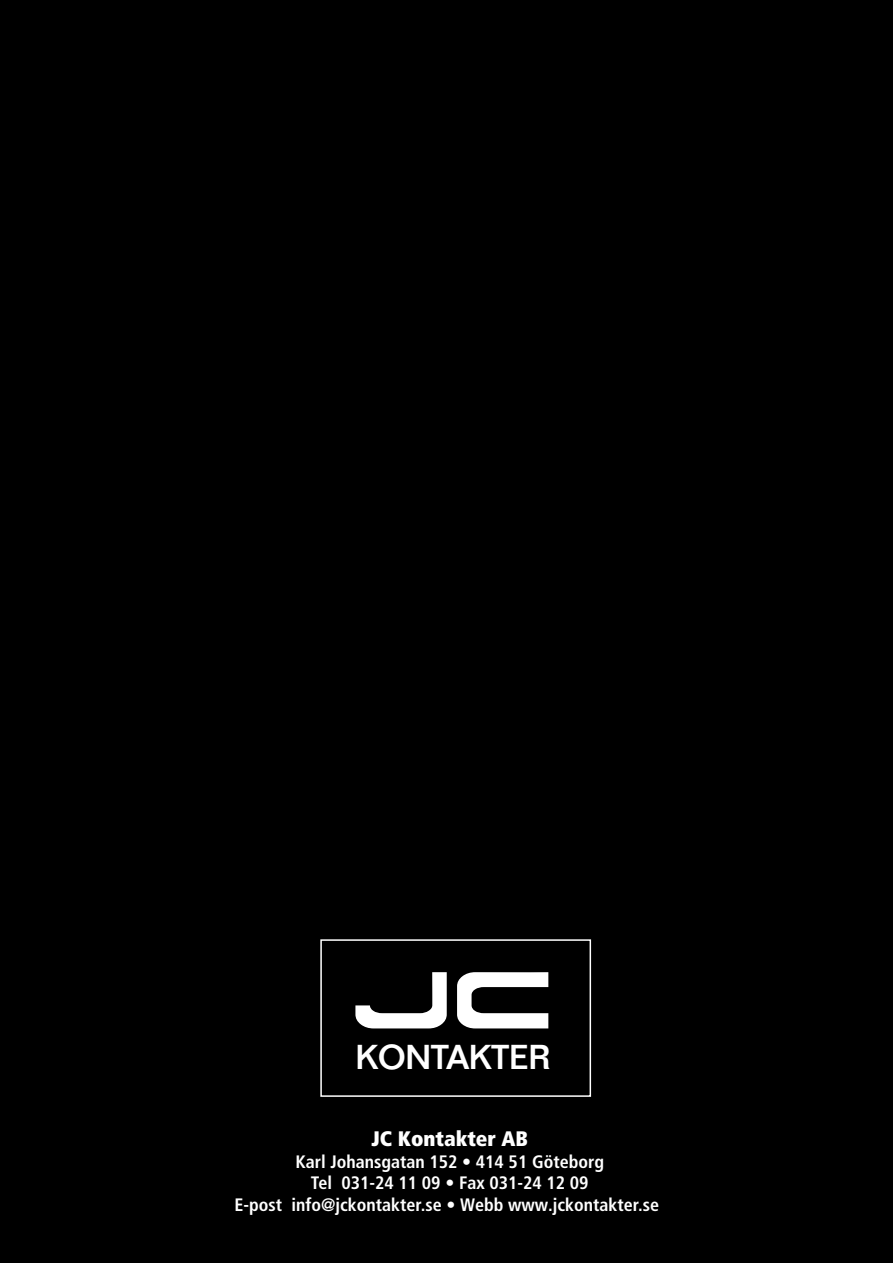
<style>
.page{position:relative;width:893px;height:1263px;background:#000}
.page>*{position:absolute;margin:0;border:0;box-sizing:border-box;transform-origin:0 0}
.t1{font:96.75px "Dodger";color:#fff}
.t2{font:500 33.9px "Folio";color:#fff}
.t3{font:900 condensed 21px "Frutiger";color:#fff}
.t4{font:700 condensed 18px/21.5px "Frutiger";color:#fff;text-align:center}
</style>
<div class="page">
<div style="left:320px;top:939px;width:271px;height:158px;border:2px solid #fff"></div>
<h1 class="t1" style="left:355px;top:949px;width:205px">JC</h1>
<h2 class="t2" style="left:355px;top:1037px;width:196px">KONTAKTER</h2>
<p class="t3" style="left:371px;top:1126px;width:158px">JC Kontakter AB</p>
<p class="t4" style="left:234px;top:1151px;width:426px">Karl Johansgatan 152 • 414 51 Göteborg<br>Tel 031-24 11 09 • Fax 031-24 12 09<br>E-post info@jckontakter.se • Webb www.jckontakter.se</p>
</div>
